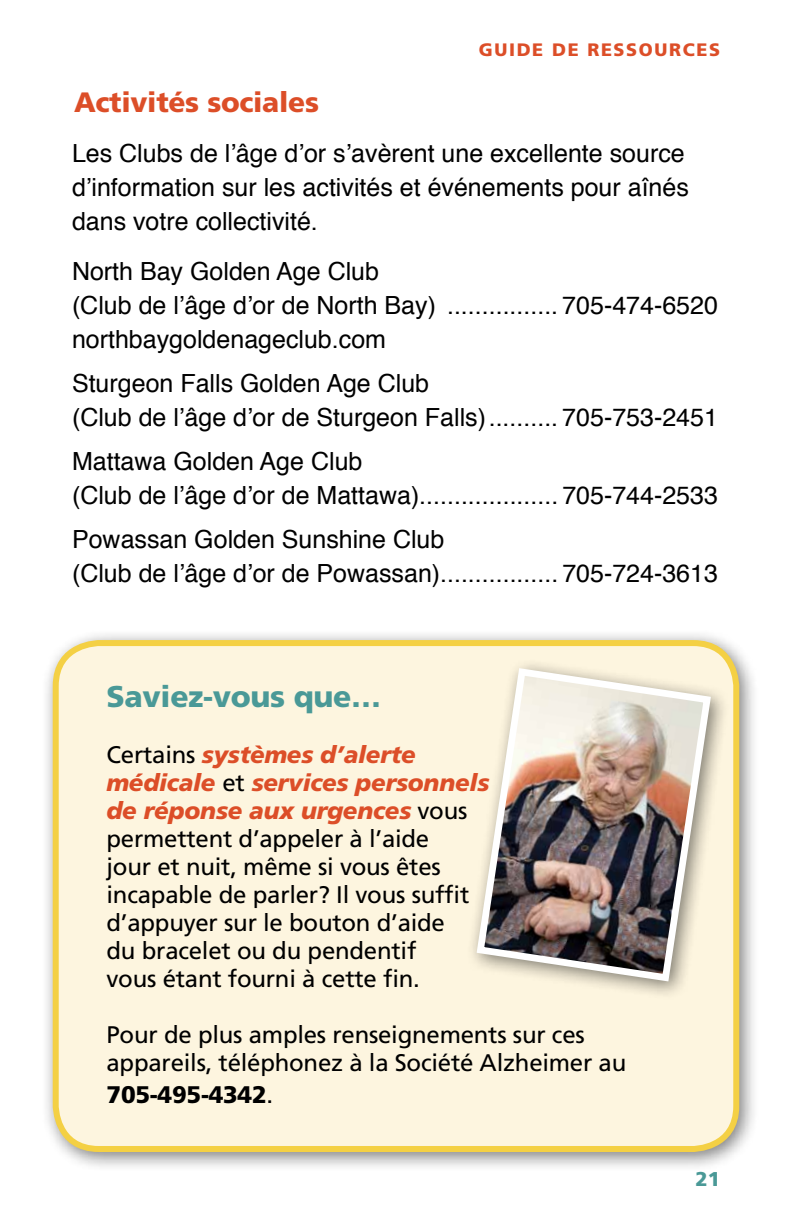
<style>
.page{position:relative;width:792px;height:1224px;background:#fff}
.page>*{position:absolute;margin:0;border:0;box-sizing:border-box;transform-origin:0 0}
.t1{font:900 30px "Frutiger";letter-spacing:-.01em;color:#4a9997}
.t2{font:900 28px "Frutiger";letter-spacing:-.01em;color:#dc4e28}
.t3{font:25px/34px "Helvetica";color:#000}
.t4{font:24px/28px "Frutiger";letter-spacing:-.01em;color:#000}
.t5{font:900 24px "Frutiger";letter-spacing:-.01em;color:#000}
.t6{font:900 20px "Frutiger";color:#4a9997}
.t7{font:900 18px "Frutiger";letter-spacing:.09em;color:#dc4e28}
.s1{font-weight:900;font-style:italic;color:#dc4e28}
.s2{font-weight:400}
</style>
<div class="page">
<div style="left:41px;top:629px;width:719px;height:543px;background:#000;opacity:.5"></div>
<div style="left:56px;top:643px;width:680px;height:506px;background:#fdf5df;border-radius:43px"></div>
<div style="left:53px;top:640px;width:686px;height:512px;border:6px solid #f4d044;border-radius:43px"></div>
<div style="left:466px;top:657px;width:264px;height:344px;background:#000;opacity:.5"></div>
<img style="left:473px;top:664px;width:242px;height:321px">
<p class="t7" style="left:479px;top:39px;width:29px">Guid</p>
<p class="t7" style="left:532px;top:39px;width:187px">e de ressources</p>
<p class="t2" style="left:74px;top:85px;width:246px">Activités sociales</p>
<p class="t3" style="left:72px;top:137px;width:618px">Les Clubs de l’âge d’or s’avèrent une excellente source d’information sur les activités et événements pour aînés dans votre collectivité.</p>
<p class="t3" style="left:72px;top:255px;width:647px">North Bay Golden Age Club<br>(Club de l’âge d’or de North Bay) ................ 705-474-6520 northbaygoldenageclub.com</p>
<p class="t3" style="left:72px;top:367px;width:647px">Sturgeon Falls Golden Age Club<br>(Club de l’âge d’or de Sturgeon Falls).......... 705-753-2451</p>
<p class="t3" style="left:72px;top:445px;width:647px">Mattawa Golden Age Club<br>(Club de l’âge d’or de Mattawa).................... 705-744-2533</p>
<p class="t3" style="left:72px;top:523px;width:647px">Powassan Golden Sunshine Club<br>(Club de l’âge d’or de Powassan)................. 705-724-3613</p>
<p class="t1" style="left:107px;top:678px;width:276px">Saviez-vous que…</p>
<p class="t4" style="left:107px;top:740px;width:384px">Certains <span class="s1">systèmes d’alerte médicale</span> et <span class="s1">services personnels de réponse aux urgences</span> vous permettent d’appeler à l’aide<br>jour et nuit, même si vous êtes incapable de parler? Il vous suffit d’appuyer sur le bouton d’aide<br>du bracelet ou du pendentif<br>vous étant fourni à cette fin.</p>
<p class="t4" style="left:107px;top:1020px;width:521px">Pour de plus amples renseignements sur ces appareils, téléphonez à la Société Alzheimer au</p>
<p class="t5" style="left:107px;top:1080px;width:168px">705-495-4342<span class="s2">.</span></p>
<p class="t6" style="left:696px;top:1167px;width:26px">21</p>
</div>
